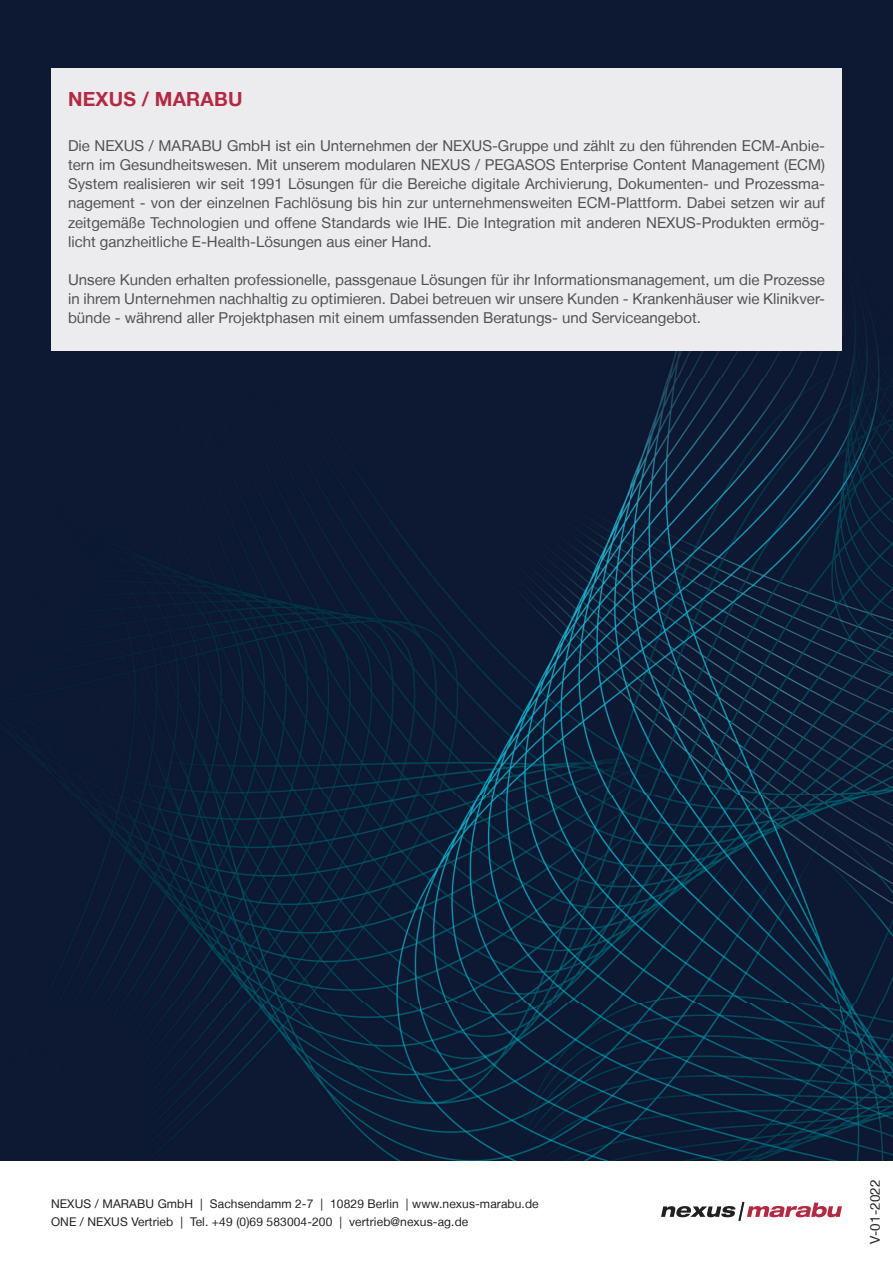
<style>
.page{position:relative;width:893px;height:1263px;background:#fff}
.page>*{position:absolute;margin:0;border:0;box-sizing:border-box;transform-origin:0 0}
.t1{font:700 19.5px "Helvetica Neue LT";letter-spacing:.01em;color:#b62841}
.t2{font:15px/19.2px "Helvetica Neue LT";color:#4f5252;text-align:justify}
.t3{font:13.5px "Helvetica Neue LT";letter-spacing:.01em;color:#231f20}
.t4{font:12px/18px "Helvetica Neue LT";letter-spacing:.01em;color:#231f20}
</style>
<div class="page">
<div style="left:0;top:0;width:893px;height:1160px;background:#0d1832"></div>
<img style="left:30px;top:328px;width:863px;height:832px">
<svg style="left:661px;top:1202px;width:181px;height:19px"></svg>
<div style="left:51px;top:68px;width:791px;height:282px;background:#ececee"></div>
<h1 class="t1" style="left:68px;top:87px;width:176px">NEXUS / MARABU</h1>
<p class="t2" style="left:68px;top:136px;width:758px">Die NEXUS / MARABU GmbH ist ein Unternehmen der NEXUS-Gruppe und zählt zu den führenden ECM-Anbie&shy;tern im Gesundheitswesen. Mit unserem modularen NEXUS / PEGASOS Enterprise Content Management (ECM)<br>System realisieren wir seit 1991 Lösungen für die Bereiche digitale Archivierung, Dokumenten- und Prozessma&shy;nagement - von der einzelnen Fachlösung bis hin zur unternehmensweiten ECM-Plattform. Dabei setzen wir auf zeitgemäße Technologien und offene Standards wie IHE. Die Integration mit anderen NEXUS-Produkten ermög&shy;licht ganzheitliche E-Health-Lösungen aus einer Hand.</p>
<p class="t2" style="left:68px;top:270px;width:758px">Unsere Kunden erhalten professionelle, passgenaue Lösungen für ihr Informationsmanagement, um die Prozesse in ihrem Unternehmen nachhaltig zu optimieren. Dabei betreuen wir unsere Kunden - Krankenhäuser wie Klinikver&shy;bünde - während aller Projektphasen mit einem umfassenden Beratungs- und Serviceangebot.</p>
<p class="t4" style="left:51px;top:1194px;width:489px">NEXUS / MARABU GmbH | Sachsendamm 2-7 | 10829 Berlin | www.nexus-marabu.de<br>ONE / NEXUS Vertrieb | Tel. +49 (0)69 583004-200 | vertrieb@nexus-ag.de</p>
<p class="t3" style="left:867px;top:1243px;width:66px;rotate:-90deg">V-01-2022</p>
</div>
